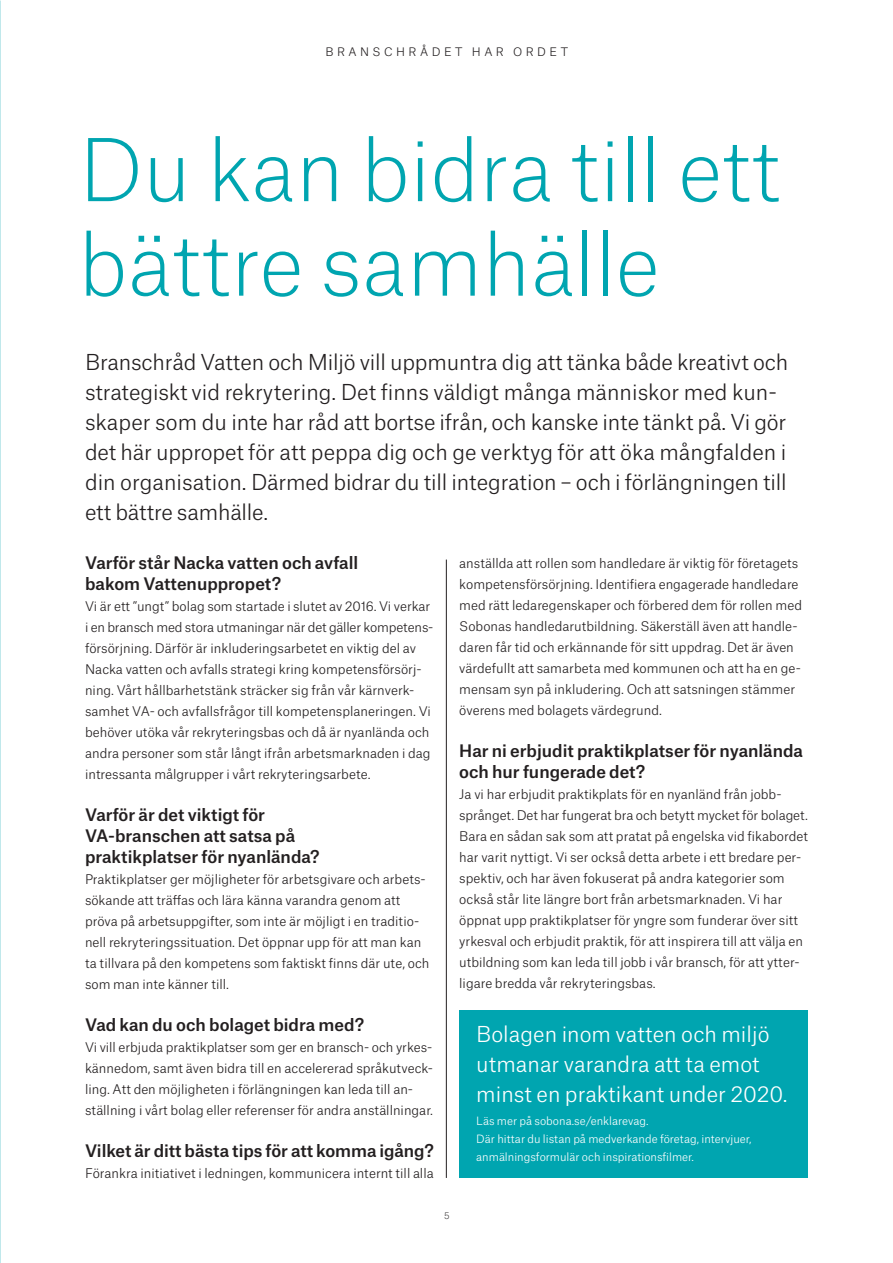
<style>
.page{position:relative;width:893px;height:1263px;background:#fff}
.page>*{position:absolute;margin:0;border:0;box-sizing:border-box;transform-origin:0 0}
.t1{font:100 82.5px/94.5px "Atlas Grotesk";letter-spacing:-.005em;color:#00a5b0}
.t2{font:300 21px/30px "Atlas Grotesk";letter-spacing:-.01em;color:#231f20}
.t3{font:300 21px/30px "Atlas Grotesk";color:#fff}
.t4{font:500 16.5px/21px "Atlas Grotesk";color:#231f20}
.t5{font:300 12.75px/21px "Atlas Grotesk";color:#231f20}
.t6{font:300 11.25px "Atlas Grotesk";letter-spacing:.31em;color:#231f20}
.t7{font:300 10.95px/18px "Atlas Grotesk";color:#fff}
.t8{font:100 9px "Atlas Grotesk";color:#231f20}
</style>
<div class="page">
<img style="left:0;top:0;width:1px;height:1263px">
<hr style="left:446px;top:560px;width:1px;height:618px;background:#231f20">
<div style="left:459px;top:1010px;width:349px;height:168px;background:#00a5b0"></div>
<p class="t6" style="left:325px;top:43px;width:244px">BRANSCHRÅDET HAR ORDET</p>
<p class="t1" style="left:78px;top:115px;width:704px">Du kan bidra till ett bättre samhälle</p>
<p class="t2" style="left:85px;top:345px;width:705px">Branschråd Vatten och Miljö vill uppmuntra dig att tänka både kreativt och strategiskt vid rekrytering. Det finns väldigt många människor med kun&shy;skaper som du inte har råd att bortse ifrån, och kanske inte tänkt på. Vi gör det här uppropet för att peppa dig och ge verktyg för att öka mångfalden i din organisation. Därmed bidrar du till integration – och i förlängningen till ett bättre samhälle.</p>
<p class="t4" style="left:85px;top:550px;width:275px">Varför står Nacka vatten och avfall bakom Vattenuppropet?</p>
<p class="t5" style="left:85px;top:594px;width:350px">Vi är ett ”ungt” bolag som startade i slutet av 2016. Vi verkar i en bransch med stora utmaningar när det gäller kompetens&shy;försörjning. Därför är inkluderingsarbetet en viktig del av Nacka vatten och avfalls strategi kring kompetensförsörj&shy;ning. Vårt hållbarhetstänk sträcker sig från vår kärnverk&shy;samhet VA- och avfallsfrågor till kompetensplaneringen. Vi behöver utöka vår rekryteringsbas och då är nyanlända och andra personer som står långt ifrån arbetsmarknaden i dag intressanta målgrupper i vårt rekryteringsarbete.</p>
<p class="t4" style="left:85px;top:802px;width:236px">Varför är det viktigt för<br>VA-branschen att satsa på praktikplatser för nyanlända?</p>
<p class="t5" style="left:85px;top:867px;width:346px">Praktikplatser ger möjligheter för arbetsgivare och arbets&shy;sökande att träffas och lära känna varandra genom att pröva på arbetsuppgifter, som inte är möjligt i en traditio&shy;nell rekryteringssituation. Det öppnar upp för att man kan ta tillvara på den kompetens som faktiskt finns där ute, och som man inte känner till.</p>
<p class="t4" style="left:85px;top:1012px;width:281px">Vad kan du och bolaget bidra med?</p>
<p class="t5" style="left:85px;top:1035px;width:349px">Vi vill erbjuda praktikplatser som ger en bransch- och yrkes&shy;kännedom, samt även bidra till en accelererad språkutveck&shy;ling. Att den möjligheten i förlängningen kan leda till an&shy;ställning i vårt bolag eller referenser för andra anställningar.</p>
<p class="t4" style="left:85px;top:1138px;width:350px">Vilket är ditt bästa tips för att komma igång?</p>
<p class="t5" style="left:85px;top:1161px;width:350px">Förankra initiativet i ledningen, kommunicera internt till alla</p>
<p class="t5" style="left:459px;top:552px;width:344px">anställda att rollen som handledare är viktig för företagets kompetensförsörjning. Identifiera engagerade handledare med rätt ledaregenskaper och förbered dem för rollen med Sobonas handledarutbildning. Säkerställ även att handle&shy;daren får tid och erkännande för sitt uppdrag. Det är även värdefullt att samarbeta med kommunen och att ha en ge&shy;mensam syn på inkludering. Och att satsningen stämmer överens med bolagets värdegrund.</p>
<p class="t4" style="left:459px;top:739px;width:345px">Har ni erbjudit praktikplatser för nyanlända och hur fungerade det?</p>
<p class="t5" style="left:459px;top:783px;width:350px">Ja vi har erbjudit praktikplats för en nyanländ från jobb&shy;språnget. Det har fungerat bra och betytt mycket för bolaget.<br>Bara en sådan sak som att pratat på engelska vid fikabordet har varit nyttigt. Vi ser också detta arbete i ett bredare per&shy;spektiv, och har även fokuserat på andra kategorier som också står lite längre bort från arbetsmarknaden. Vi har öppnat upp praktikplatser för yngre som funderar över sitt yrkesval och erbjudit praktik, för att inspirera till att välja en utbildning som kan leda till jobb i vår bransch, för att ytter&shy;ligare bredda vår rekryteringsbas.</p>
<p class="t3" style="left:476px;top:1017px;width:310px">Bolagen inom vatten och miljö utmanar varandra att ta emot minst en praktikant under 2020.</p>
<p class="t7" style="left:476px;top:1111px;width:277px">Läs mer på sobona.se/enklarevag.<br>Där hittar du listan på medverkande företag, intervjuer, anmälningsformulär och inspirationsfilmer.</p>
<p class="t8" style="left:444px;top:1208px;width:7px">5</p>
</div>
